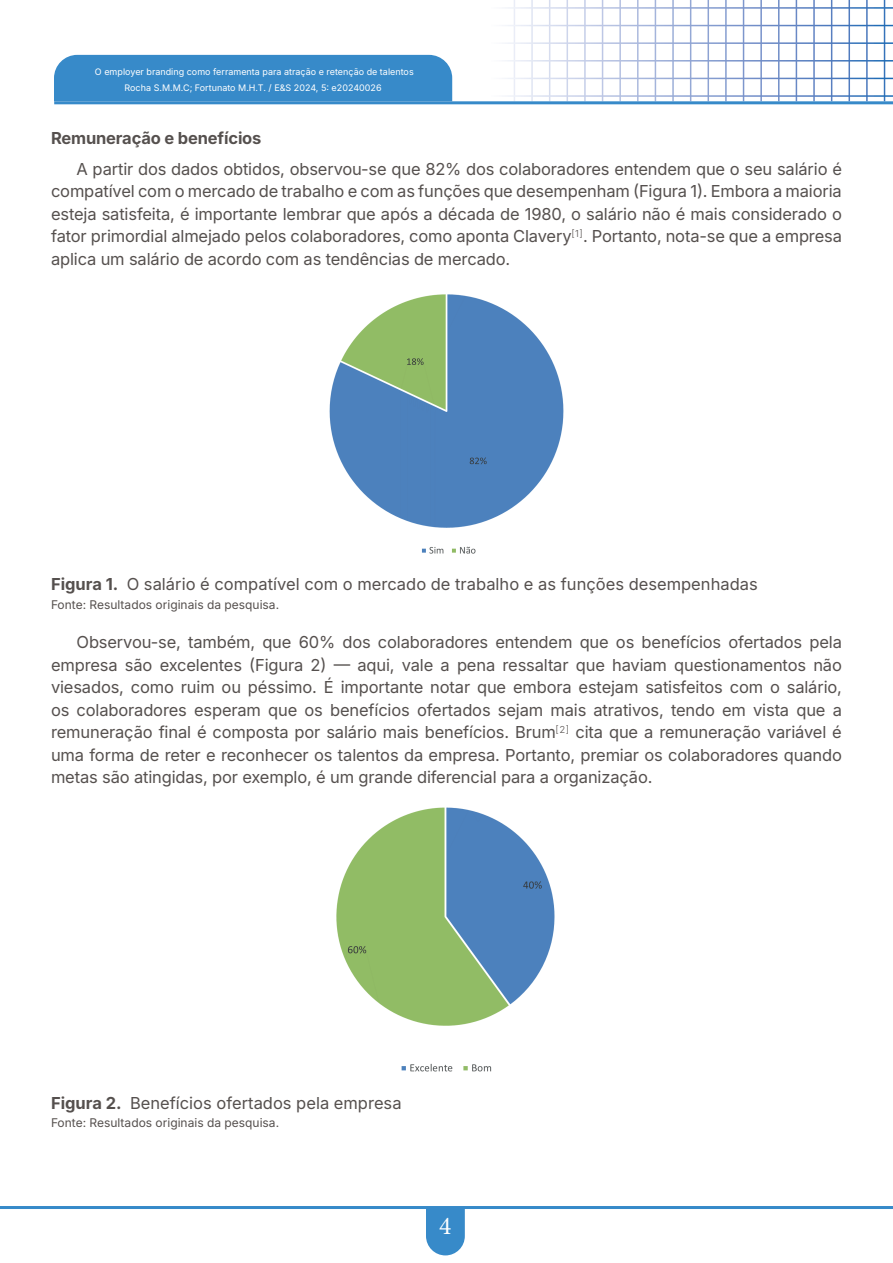
<style>
.page{position:relative;width:893px;height:1263px;background:#fff}
.page>*{position:absolute;margin:0;border:0;box-sizing:border-box;transform-origin:0 0}
.t1{font:25.5px "Minion Pro";color:#fff}
.t2{font:16.5px/22.5px "Inter";letter-spacing:-.01em;color:#55504e;text-align:justify}
.t3{font:700 16.5px "Inter";letter-spacing:-.01em;color:#55504e}
.t4{font:12px "Inter";color:#55504e}
.t5{font:9px/15.6px "Inter";color:#fff;text-align:center}
.s1{font-weight:700}
</style>
<div class="page">
<hr style="left:54px;top:101px;width:839px;height:3px;background:#378ac9">
<hr style="left:0;top:1206px;width:893px;height:3px;background:#378ac9">
<svg style="left:426px;top:1209px;width:39px;height:46px"></svg>
<div style="left:54px;top:55px;width:398px;height:46px;background:#378ac9"></div>
<img style="left:329px;top:294px;width:235px;height:260px">
<img style="left:336px;top:807px;width:219px;height:265px">
<p class="t5" style="left:95px;top:64px;width:320px">O employer branding como ferramenta para atração e retenção de talentos<br>Rocha S.M.M.C; Fortunato M.H.T. / E&amp;S 2024, 5: e20240026</p>
<p class="t3" style="left:51px;top:125px;width:212px">Remuneração e benefícios</p>
<p class="t2" style="left:51px;top:157px;width:792px;text-indent:26px">A partir dos dados obtidos, observou-se que 82% dos colaboradores entendem que o seu salário é compatível com o mercado de trabalho e com as funções que desempenham (Figura 1). Embora a maioria esteja satisfeita, é importante lembrar que após a década de 1980, o salário não é mais considerado o fator primordial almejado pelos colaboradores, como aponta Clavery<sup>[1]</sup>. Portanto, nota-se que a empresa aplica um salário de acordo com as tendências de mercado.</p>
<p class="t2" style="left:51px;top:572px;width:708px"><span class="s1">Figura 1.</span> O salário é compatível com o mercado de trabalho e as funções desempenhadas</p>
<p class="t4" style="left:51px;top:595px;width:230px">Fonte: Resultados originais da pesquisa.</p>
<p class="t2" style="left:51px;top:630px;width:792px;text-indent:26px">Observou-se, também, que 60% dos colaboradores entendem que os benefícios ofertados pela empresa são excelentes (Figura 2) — aqui, vale a pena ressaltar que haviam questionamentos não viesados, como ruim ou péssimo. É importante notar que embora estejam satisfeitos com o salário, os colaboradores esperam que os benefícios ofertados sejam mais atrativos, tendo em vista que a remuneração final é composta por salário mais benefícios. Brum<sup>[2]</sup> cita que a remuneração variável é uma forma de reter e reconhecer os talentos da empresa. Portanto, premiar os colaboradores quando metas são atingidas, por exemplo, é um grande diferencial para a organização.</p>
<p class="t2" style="left:51px;top:1091px;width:352px"><span class="s1">Figura 2.</span> Benefícios ofertados pela empresa</p>
<p class="t4" style="left:51px;top:1114px;width:230px">Fonte: Resultados originais da pesquisa.</p>
<h1 class="t1" style="left:439px;top:1209px;width:14px">4</h1>
</div>
